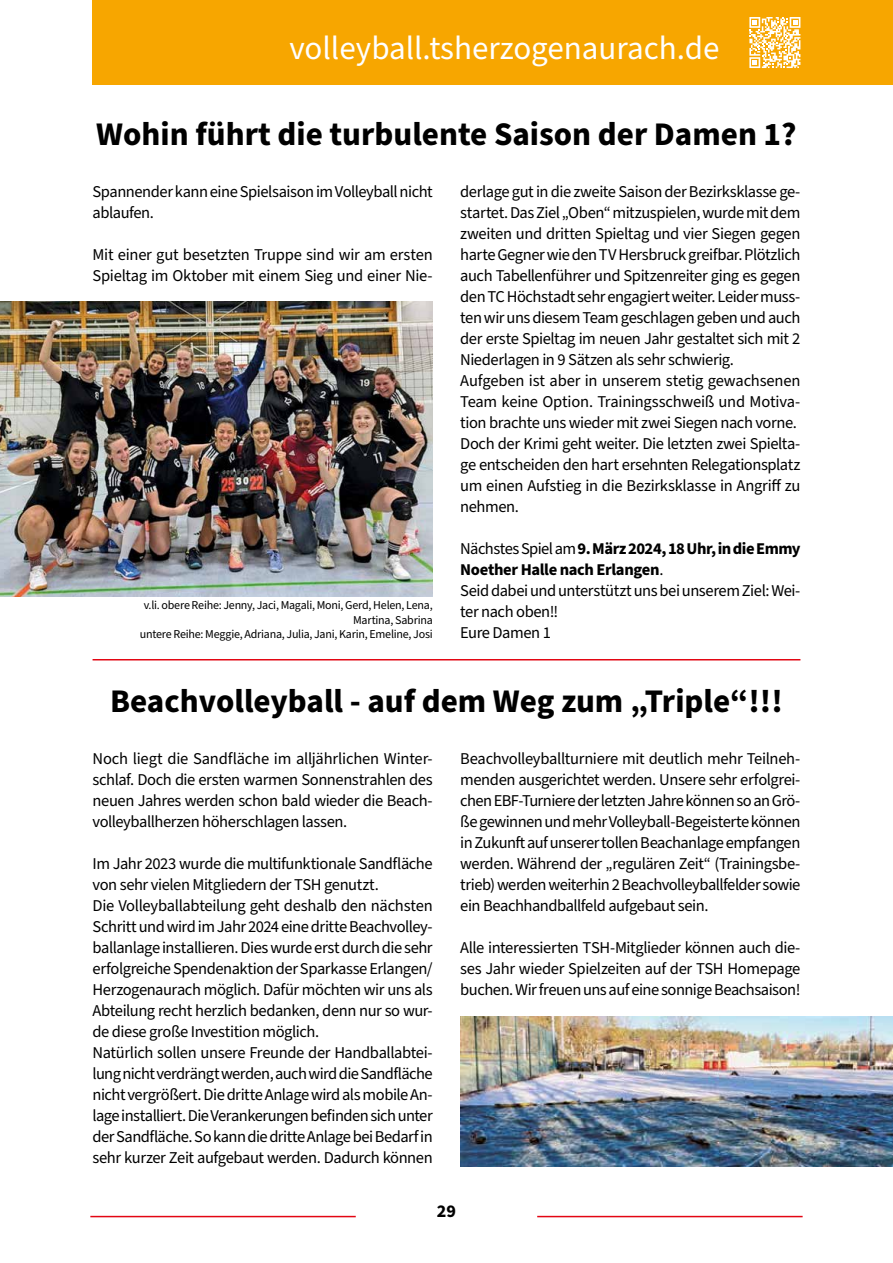
<style>
.page{position:relative;width:893px;height:1263px;background:#fff}
.page>*{position:absolute;margin:0;border:0;box-sizing:border-box;transform-origin:0 0}
.t1{font:700 33px "Source Sans Pro";color:#000}
.t2{font:33px "Source Sans Pro";color:#fff}
.t3{font:700 18px "Source Sans Pro";color:#000}
.t4{font:16.5px/21px "Source Sans Pro";letter-spacing:-.025em;color:#000}
.t5{font:12px/14.4px "Source Sans Pro";letter-spacing:-.02em;color:#000;text-align:right}
.s1{font-weight:700}
</style>
<div class="page">
<hr style="left:93px;top:659px;width:707px;height:1px;background:#e30613">
<img style="left:0;top:302px;width:433px;height:295px">
<img style="left:460px;top:1016px;width:433px;height:150px">
<hr style="left:90px;top:1216px;width:266px;height:1px;background:#e30613">
<hr style="left:537px;top:1216px;width:266px;height:1px;background:#e30613">
<div style="left:92px;top:0;width:801px;height:85px;background:#f7a600"></div>
<svg style="left:749px;top:17px;width:51px;height:51px"></svg>
<h1 class="t2" style="left:289px;top:26px;width:432px">volleyball.tsherzogenaurach.de</h1>
<h1 class="t1" style="left:96px;top:112px;width:702px">Wohin führt die turbulente Saison der Damen 1?</h1>
<p class="t4" style="left:93px;top:182px;width:342px">Spannender kann eine Spielsaison im Volleyball nicht ablaufen.</p>
<p class="t4" style="left:93px;top:245px;width:342px">Mit einer gut besetzten Truppe sind wir am ersten<br>Spieltag im Oktober mit einem Sieg und einer Nie-</p>
<p class="t5" style="left:140px;top:598px;width:294px">v.li. obere Reihe: Jenny, Jaci, Magali, Moni, Gerd, Helen, Lena,<br>Martina, Sabrina<br>untere Reihe: Meggie, Adriana, Julia, Jani, Karin, Emeline, Josi</p>
<p class="t4" style="left:460px;top:181px;width:342px">derlage gut in die zweite Saison der Bezirksklasse ge&shy;startet. Das Ziel „Oben“ mitzuspielen, wurde mit dem zweiten und dritten Spieltag und vier Siegen gegen harte Gegner wie den TV Hersbruck greifbar. Plötzlich auch Tabellenführer und Spitzenreiter ging es gegen den TC Höchstadt sehr engagiert weiter. Leider muss&shy;ten wir uns diesem Team geschlagen geben und auch der erste Spieltag im neuen Jahr gestaltet sich mit 2<br>Niederlagen in 9 Sätzen als sehr schwierig.<br>Aufgeben ist aber in unserem stetig gewachsenen Team keine Option. Trainingsschweiß und Motiva&shy;tion brachte uns wieder mit zwei Siegen nach vorne.<br>Doch der Krimi geht weiter. Die letzten zwei Spielta&shy;ge entscheiden den hart ersehnten Relegationsplatz um einen Aufstieg in die Bezirksklasse in Angriff zu nehmen.</p>
<p class="t4" style="left:460px;top:539px;width:342px">Nächstes Spiel am <span class="s1">9. März 2024, 18 Uhr, in die Emmy<br>Noether Halle nach Erlangen</span>.<br>Seid dabei und unterstützt uns bei unserem Ziel: Wei&shy;ter nach oben!!<br>Eure Damen 1</p>
<h1 class="t1" style="left:110px;top:679px;width:674px">Beachvolleyball - auf dem Weg zum „Triple“!!!</h1>
<p class="t4" style="left:93px;top:749px;width:342px;text-align:justify">Noch liegt die Sandfläche im alljährlichen Winter&shy;schlaf. Doch die ersten warmen Sonnenstrahlen des neuen Jahres werden schon bald wieder die Beach&shy;volleyballherzen höherschlagen lassen.</p>
<p class="t4" style="left:93px;top:854px;width:342px">Im Jahr 2023 wurde die multifunktionale Sandfläche von sehr vielen Mitgliedern der TSH genutzt.<br>Die Volleyballabteilung geht deshalb den nächsten Schritt und wird im Jahr 2024 eine dritte Beachvolley&shy;ballanlage installieren. Dies wurde erst durch die sehr erfolgreiche Spendenaktion der Sparkasse Erlangen/ Herzogenaurach möglich. Dafür möchten wir uns als Abteilung recht herzlich bedanken, denn nur so wur&shy;de diese große Investition möglich.<br>Natürlich sollen unsere Freunde der Handballabtei&shy;lung nicht verdrängt werden, auch wird die Sandfläche nicht vergrößert. Die dritte Anlage wird als mobile An&shy;lage installiert. Die Verankerungen befinden sich unter der Sandfläche. So kann die dritte Anlage bei Bedarf in sehr kurzer Zeit aufgebaut werden. Dadurch können</p>
<p class="t4" style="left:460px;top:749px;width:342px;text-align:justify">Beachvolleyballturniere mit deutlich mehr Teilneh&shy;menden ausgerichtet werden. Unsere sehr erfolgrei&shy;chen EBF-Turniere der letzten Jahre können so an Grö&shy;ße gewinnen und mehr Volleyball-Begeisterte können in Zukunft auf unserer tollen Beachanlage empfangen werden. Während der „regulären Zeit“ (Trainingsbe&shy;trieb) werden weiterhin 2 Beachvolleyballfelder sowie ein Beachhandballfeld aufgebaut sein.</p>
<p class="t4" style="left:460px;top:938px;width:342px;text-align:justify">Alle interessierten TSH-Mitglieder können auch die&shy;ses Jahr wieder Spielzeiten auf der TSH Homepage buchen. Wir freuen uns auf eine sonnige Beachsaison!</p>
<p class="t3" style="left:437px;top:1198px;width:21px">29</p>
</div>
